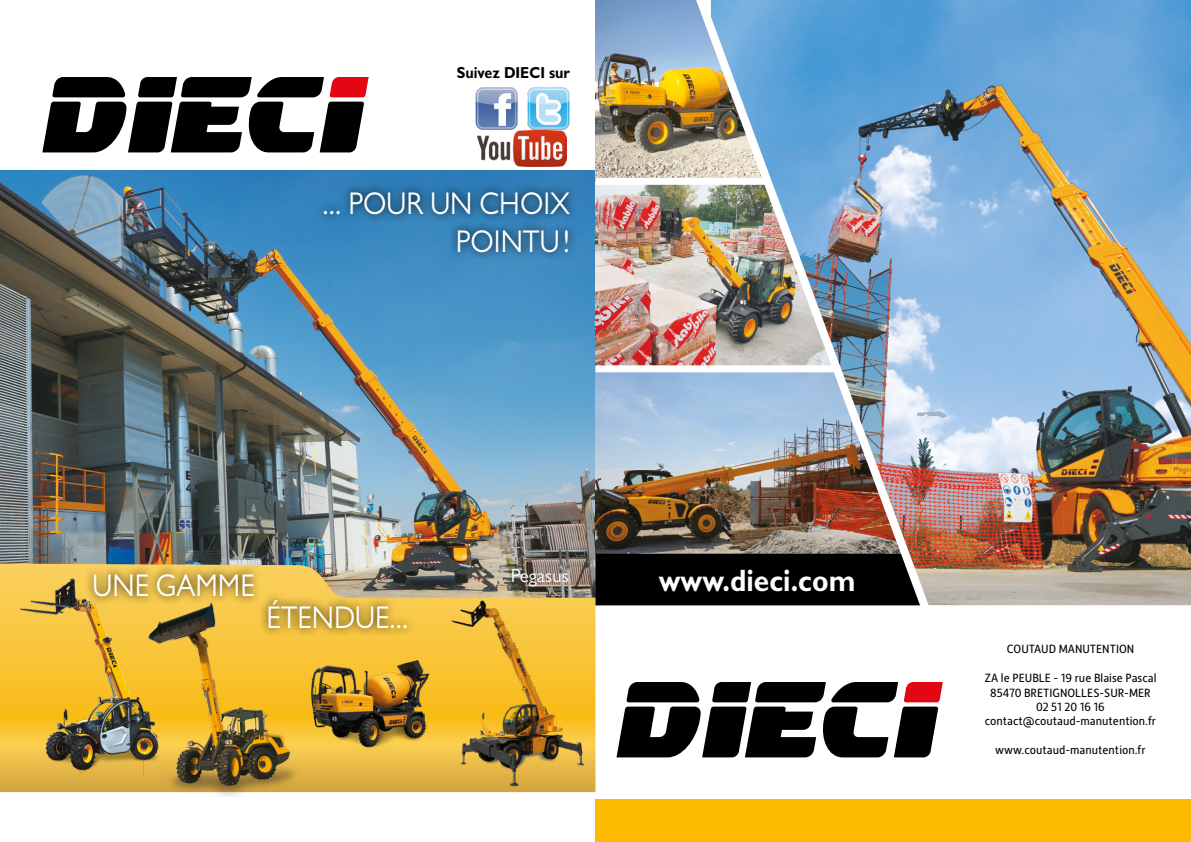
<style>
.page{position:relative;width:1191px;height:842px;background:#fff}
.page>*{position:absolute;margin:0;border:0;box-sizing:border-box;transform-origin:0 0}
.t1{font:31.6px/37.9px "Gill Sans MT Pro";color:#fff;text-align:right;scale:.9 1}
.t2{font:700 31px "Gill Sans MT Pro";color:#fff;scale:.9 1}
.t3{font:19px "Gill Sans MT Pro";color:#fff}
.t4{font:700 16px "Gill Sans MT Pro";color:#000;scale:.9 1}
.t5{font:12px/14.4px "Alber New";color:#000;text-align:center}
</style>
<div class="page">
<img style="left:0;top:170px;width:595px;height:394px">
<svg style="left:42px;top:77px;width:327px;height:75px"></svg>
<svg style="left:315px;top:183px;width:263px;height:78px"></svg>
<img style="left:475px;top:87px;width:95px;height:44px">
<svg style="left:0;top:564px;width:595px;height:228px"></svg>
<svg style="left:163px;top:565px;width:99px;height:27px"></svg>
<svg style="left:259px;top:591px;width:157px;height:46px"></svg>
<img style="left:300px;top:656px;width:138px;height:94px">
<img style="left:144px;top:592px;width:156px;height:204px">
<img style="left:17px;top:564px;width:146px;height:219px">
<img style="left:477px;top:131px;width:89px;height:35px">
<img style="left:439px;top:578px;width:149px;height:215px">
<img style="left:595px;top:372px;width:101px;height:182px">
<img style="left:595px;top:0;width:101px;height:178px">
<img style="left:595px;top:185px;width:101px;height:180px">
<img style="left:1016px;top:0;width:175px;height:605px">
<div style="left:595px;top:554px;width:101px;height:51px;background:#000"></div>
<svg style="left:595px;top:178px;width:98px;height:7px"></svg>
<svg style="left:595px;top:365px;width:101px;height:7px"></svg>
<img style="left:696px;top:0;width:320px;height:758px">
<svg style="left:616px;top:682px;width:326px;height:75px"></svg>
<div style="left:595px;top:799px;width:596px;height:43px;background:#fbba00"></div>
<h3 class="t4" style="left:457px;top:62px;width:127px">Suivez DIECI sur</h3>
<h1 class="t1" style="left:322px;top:184px;width:277px">... POUR UN CHOIX<br>POINTU !</h1>
<h1 class="t1" style="left:93px;top:566px;width:181px">UNE GAMME</h1>
<h1 class="t1" style="left:267px;top:598px;width:159px">ÉTENDUE...</h1>
<h3 class="t3" style="left:511px;top:565px;width:59px">Pegasus</h3>
<h2 class="t2" style="left:659px;top:561px;width:220px">www.dieci.com</h2>
<p class="t5" style="left:1006px;top:641px;width:129px">COUTAUD MANUTENTION</p>
<p class="t5" style="left:984px;top:670px;width:173px">ZA le PEUBLE - 19 rue Blaise Pascal<br>85470 BRETIGNOLLES-SUR-MER<br>02 51 20 16 16 contact@coutaud-manutention.fr</p>
<p class="t5" style="left:995px;top:742px;width:152px">www.coutaud-manutention.fr</p>
</div>
